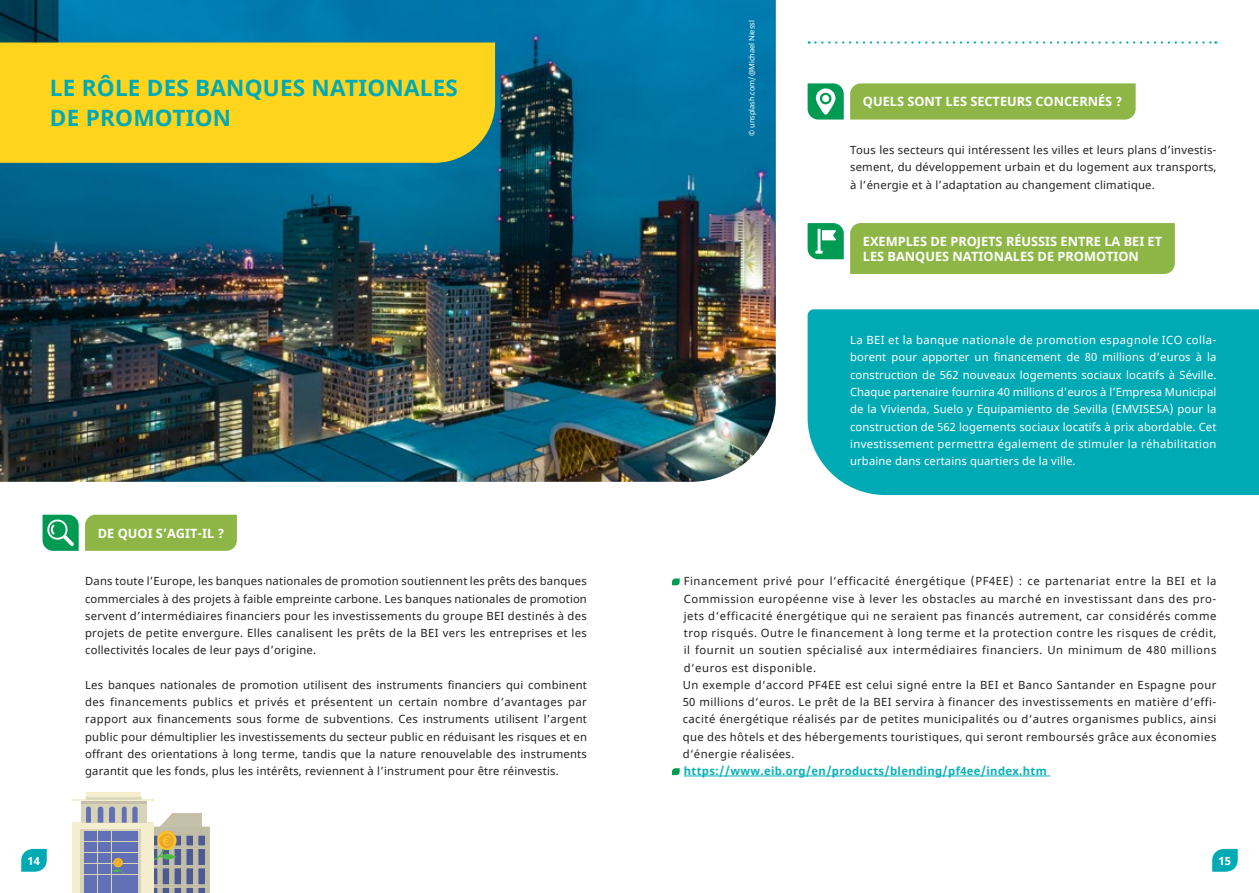
<style>
.page{position:relative;width:1259px;height:893px;background:#fff}
.page>*{position:absolute;margin:0;border:0;box-sizing:border-box;transform-origin:0 0}
.t1{font:700 22.5px/30px "Noto Sans";letter-spacing:.01em;color:#00aab5}
.t2{font:700 12.75px/15.3px "Noto Sans";color:#fff}
.t3{font:11.25px/17.2px "Noto Sans";letter-spacing:.02em;color:#231f20;text-align:justify}
.t4{font:11.25px/17.2px "Noto Sans";letter-spacing:.01em;color:#fff;text-align:justify}
.t5{font:700 11.25px "Noto Sans";letter-spacing:.03em;color:#0ab1b6}
.t6{font:700 11.25px "Noto Sans";color:#fff}
.Captures_etc{font:7.5px "Noto Sans";letter-spacing:-.01em;color:#fff}
</style>
<div class="page">
<img style="left:0;top:0;width:776px;height:482px">
<div style="left:0;top:43px;width:495px;height:120px;background:#fed41d"></div>
<div style="left:85px;top:515px;width:152px;height:36px;background:#8eb646"></div>
<svg style="left:43px;top:515px;width:36px;height:36px"></svg>
<div style="left:807px;top:309px;width:452px;height:186px;background:#00aab5"></div>
<div style="left:850px;top:223px;width:325px;height:51px;background:#8eb646"></div>
<svg style="left:807px;top:223px;width:36px;height:36px"></svg>
<svg style="left:151px;top:813px;width:59px;height:80px"></svg>
<div style="left:72px;top:823px;width:82px;height:70px;background:#f4eecf"></div>
<div style="left:81px;top:801px;width:66px;height:22px;background:#d8d3b9"></div>
<div style="left:86px;top:792px;width:55px;height:7px;background:#f4eecf"></div>
<svg style="left:81px;top:829px;width:60px;height:64px"></svg>
<svg style="left:86px;top:807px;width:5px;height:16px"></svg>
<svg style="left:98px;top:807px;width:5px;height:16px"></svg>
<svg style="left:109px;top:807px;width:6px;height:16px"></svg>
<svg style="left:122px;top:807px;width:16px;height:16px"></svg>
<hr style="left:72px;top:799px;width:83px;height:2px;background:#f4eecf">
<hr style="left:81px;top:801px;width:66px;height:3px;background:#c5c0a9">
<hr style="left:86px;top:797px;width:55px;height:2px;background:#ddd9bd">
<div style="left:85px;top:831px;width:12px;height:9px;background:#6270b5"></div>
<div style="left:98px;top:831px;width:12px;height:9px;background:#6270b5"></div>
<div style="left:112px;top:831px;width:12px;height:9px;background:#6270b5"></div>
<div style="left:126px;top:831px;width:12px;height:9px;background:#6270b5"></div>
<div style="left:85px;top:842px;width:12px;height:9px;background:#6270b5"></div>
<div style="left:98px;top:842px;width:12px;height:9px;background:#6270b5"></div>
<div style="left:112px;top:842px;width:12px;height:9px;background:#6270b5"></div>
<div style="left:126px;top:842px;width:12px;height:9px;background:#6270b5"></div>
<div style="left:85px;top:853px;width:12px;height:9px;background:#6270b5"></div>
<div style="left:98px;top:853px;width:12px;height:9px;background:#6270b5"></div>
<div style="left:112px;top:853px;width:12px;height:9px;background:#6270b5"></div>
<div style="left:126px;top:853px;width:12px;height:9px;background:#6270b5"></div>
<div style="left:85px;top:864px;width:12px;height:9px;background:#6270b5"></div>
<div style="left:98px;top:864px;width:12px;height:9px;background:#6270b5"></div>
<div style="left:126px;top:864px;width:12px;height:9px;background:#6270b5"></div>
<div style="left:85px;top:875px;width:12px;height:9px;background:#6270b5"></div>
<div style="left:98px;top:875px;width:12px;height:9px;background:#6270b5"></div>
<div style="left:112px;top:875px;width:12px;height:9px;background:#6270b5"></div>
<div style="left:126px;top:875px;width:12px;height:9px;background:#6270b5"></div>
<div style="left:85px;top:886px;width:12px;height:7px;background:#6270b5"></div>
<div style="left:98px;top:886px;width:12px;height:7px;background:#6270b5"></div>
<div style="left:112px;top:886px;width:12px;height:7px;background:#6270b5"></div>
<div style="left:126px;top:886px;width:12px;height:7px;background:#6270b5"></div>
<svg style="left:112px;top:858px;width:12px;height:15px"></svg>
<hr style="left:684px;top:776px;width:366px;height:1px;background:#0ab1b6">
<svg style="left:672px;top:578px;width:7px;height:7px"></svg>
<svg style="left:672px;top:768px;width:7px;height:7px"></svg>
<svg style="left:807px;top:83px;width:36px;height:37px"></svg>
<div style="left:822px;top:95px;width:7px;height:7px;background:#fff;border-radius:50%"></div>
<div style="left:850px;top:83px;width:285px;height:37px;background:#8eb646"></div>
<svg style="left:21px;top:849px;width:26px;height:23px"></svg>
<svg style="left:1212px;top:849px;width:25px;height:23px"></svg>
<svg style="left:815px;top:41px;width:401px;height:3px"></svg>
<p class="t1" style="left:50px;top:74px;width:409px">LE RÔLE DES BANQUES NATIONALES<br>DE PROMOTION</p>
<p class="t2" style="left:98px;top:526px;width:128px">DE QUOI S’AGIT-IL ?</p>
<p class="t3" style="left:85px;top:573px;width:503px">Dans toute l’Europe, les banques nationales de promotion soutiennent les prêts des banques commerciales à des projets à faible empreinte carbone. Les banques nationales de promotion servent d’intermédiaires financiers pour les investissements du groupe BEI destinés à des projets de petite envergure. Elles canalisent les prêts de la BEI vers les entreprises et les collectivités locales de leur pays d’origine.</p>
<p class="t3" style="left:85px;top:676px;width:503px">Les banques nationales de promotion utilisent des instruments financiers qui combinent des financements publics et privés et présentent un certain nombre d’avantages par rapport aux financements sous forme de subventions. Ces instruments utilisent l’argent public pour démultiplier les investissements du secteur public en réduisant les risques et en offrant des orientations à long terme, tandis que la nature renouvelable des instruments garantit que les fonds, plus les intérêts, reviennent à l’instrument pour être réinvestis.</p>
<p class="Captures_etc" style="left:746px;top:136px;width:117px;rotate:-90deg">© unsplash.com/@Michael Niessl</p>
<p class="t2" style="left:863px;top:94px;width:261px">QUELS SONT LES SECTEURS CONCERNÉS ?</p>
<p class="t3" style="left:850px;top:142px;width:368px">Tous les secteurs qui intéressent les villes et leurs plans d’investis&shy;sement, du développement urbain et du logement aux transports, à l’énergie et à l’adaptation au changement climatique.</p>
<p class="t2" style="left:863px;top:234px;width:301px">EXEMPLES DE PROJETS RÉUSSIS ENTRE LA BEI ET<br>LES BANQUES NATIONALES DE PROMOTION</p>
<p class="t4" style="left:850px;top:332px;width:368px">La BEI et la banque nationale de promotion espagnole ICO colla&shy;borent pour apporter un financement de 80 millions d’euros à la construction de 562 nouveaux logements sociaux locatifs à Séville.<br>Chaque partenaire fournira 40 millions d’euros à l’Empresa Municipal de la Vivienda, Suelo y Equipamiento de Sevilla (EMVISESA) pour la construction de 562 logements sociaux locatifs à prix abordable. Cet investissement permettra également de stimuler la réhabilitation urbaine dans certains quartiers de la ville.</p>
<p class="t3" style="left:684px;top:573px;width:534px">Financement privé pour l‘efficacité énergétique (PF4EE) : ce partenariat entre la BEI et la Commission européenne vise à lever les obstacles au marché en investissant dans des pro&shy;jets d‘efficacité énergétique qui ne seraient pas financés autrement, car considérés comme trop risqués. Outre le financement à long terme et la protection contre les risques de crédit, il fournit un soutien spécialisé aux intermédiaires financiers. Un minimum de 480 millions d‘euros est disponible.</p>
<p class="t3" style="left:682px;top:676px;width:535px">Un exemple d‘accord PF4EE est celui signé entre la BEI et Banco Santander en Espagne pour 50 millions d‘euros. Le prêt de la BEI servira à financer des investissements en matière d‘effi&shy;cacité énergétique réalisés par de petites municipalités ou d‘autres organismes publics, ainsi que des hôtels et des hébergements touristiques, qui seront remboursés grâce aux économies d‘énergie réalisées.</p>
<p class="t5" style="left:684px;top:763px;width:364px">https://www.eib.org/en/products/blending/pf4ee/index.htm</p>
<p class="t6" style="left:28px;top:853px;width:14px">14</p>
<p class="t6" style="left:1218px;top:853px;width:14px">15</p>
</div>
